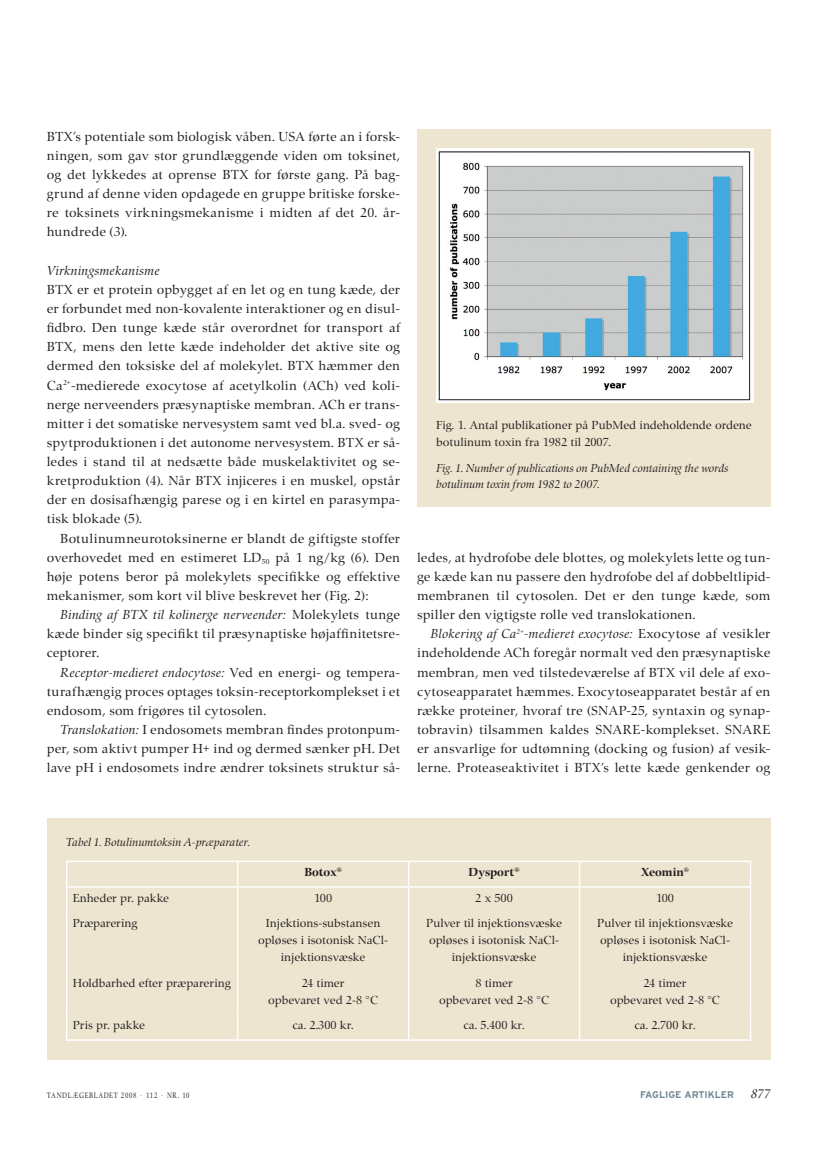
<style>
.page{position:relative;width:830px;height:1157px;background:#fff}
.page>*{position:absolute;margin:0;border:0;box-sizing:border-box;transform-origin:0 0}
.t1{font:13.5px/19.2px "Zapf Renaissance BEF";letter-spacing:.01em;color:#231f20;text-align:justify}
.t2{font:italic 13.5px "Zapf Renaissance BEF";letter-spacing:.01em;color:#231f20}
.t3{font:12px/16.8px "Zapf Renaissance BEF";color:#231f20;text-align:center}
.t4{font:italic 12px/16.8px "Zapf Renaissance BEF";color:#231f20}
.t5{font:700 12px "Zapf Renaissance BEF";color:#231f20}
.t6{font:700 9.75px "Interstate";color:#738a95}
.t7{font:8.1px "Zapf Renaissance BEF";letter-spacing:.11em;color:#231f20;scale:.81 1}
.s1{font-style:italic}
.s2{font-family:"Zapf Renaissance BEF";font-weight:400;font-style:italic;font-size:13.5px;color:#231f20}
</style>
<div class="page">
<div style="left:417px;top:130px;width:353px;height:377px;background:#eee5d0"></div>
<img style="left:436px;top:149px;width:317px;height:254px">
<div style="left:47px;top:818px;width:723px;height:241px;background:#eee5d0"></div>
<hr style="left:66px;top:886px;width:171px;height:1px;background:#fff">
<hr style="left:237px;top:886px;width:171px;height:1px;background:#fff">
<hr style="left:408px;top:886px;width:171px;height:1px;background:#fff">
<hr style="left:579px;top:886px;width:171px;height:1px;background:#fff">
<hr style="left:66px;top:860px;width:171px;height:2px;background:#fff">
<svg style="left:66px;top:862px;width:1px;height:50px"></svg>
<hr style="left:66px;top:912px;width:1px;height:60px;background:#fff">
<hr style="left:66px;top:972px;width:1px;height:42px;background:#fff">
<svg style="left:66px;top:1014px;width:1px;height:25px"></svg>
<hr style="left:66px;top:1039px;width:171px;height:1px;background:#fff">
<hr style="left:237px;top:860px;width:171px;height:2px;background:#fff">
<hr style="left:408px;top:860px;width:171px;height:2px;background:#fff">
<hr style="left:407px;top:862px;width:2px;height:24px;background:#fff">
<hr style="left:579px;top:860px;width:171px;height:2px;background:#fff">
<hr style="left:578px;top:862px;width:2px;height:24px;background:#fff">
<svg style="left:237px;top:862px;width:1px;height:50px"></svg>
<hr style="left:407px;top:887px;width:2px;height:25px;background:#fff">
<hr style="left:578px;top:887px;width:2px;height:25px;background:#fff">
<hr style="left:237px;top:912px;width:1px;height:60px;background:#fff">
<hr style="left:407px;top:912px;width:2px;height:60px;background:#fff">
<hr style="left:578px;top:912px;width:2px;height:60px;background:#fff">
<hr style="left:749px;top:912px;width:1px;height:60px;background:#fff">
<hr style="left:237px;top:972px;width:1px;height:42px;background:#fff">
<hr style="left:407px;top:972px;width:2px;height:42px;background:#fff">
<hr style="left:578px;top:972px;width:2px;height:42px;background:#fff">
<hr style="left:749px;top:972px;width:1px;height:42px;background:#fff">
<svg style="left:237px;top:1014px;width:1px;height:25px"></svg>
<hr style="left:407px;top:1014px;width:2px;height:25px;background:#fff">
<hr style="left:578px;top:1014px;width:2px;height:25px;background:#fff">
<hr style="left:237px;top:1039px;width:171px;height:1px;background:#fff">
<hr style="left:408px;top:1039px;width:171px;height:1px;background:#fff">
<hr style="left:579px;top:1039px;width:171px;height:1px;background:#fff">
<p class="t1" style="left:47px;top:127px;width:354px">BTX’s potentiale som biologisk våben. USA førte an i forsk&shy;ningen, som gav stor grundlæggende viden om toksinet, og det lykkedes at oprense BTX for første gang. På bag&shy;grund af denne viden opdagede en gruppe britiske forske&shy;re toksinets virkningsmekanisme i midten af det 20. år&shy;hundrede (3).</p>
<p class="t2" style="left:47px;top:263px;width:114px">Virkningsmekanisme</p>
<p class="t1" style="left:47px;top:280px;width:354px">BTX er et protein opbygget af en let og en tung kæde, der er forbundet med non-kovalente interaktioner og en disul&shy;fidbro. Den tunge kæde står overordnet for transport af BTX, mens den lette kæde indeholder det aktive site og dermed den toksiske del af molekylet. BTX hæmmer den Ca<sup>2+</sup>-medierede exocytose af acetylkolin (ACh) ved koli&shy;nerge nerveenders præsynaptiske membran. ACh er trans&shy;mitter i det somatiske nervesystem samt ved bl.a. sved- og spytproduktionen i det autonome nervesystem. BTX er så&shy;ledes i stand til at nedsætte både muskelaktivitet og se&shy;kretproduktion (4). Når BTX injiceres i en muskel, opstår der en dosisafhængig parese og i en kirtel en parasympa&shy;tisk blokade (5).</p>
<p class="t1" style="left:47px;top:529px;width:354px;text-indent:14px">Botulinumneurotoksinerne er blandt de giftigste stoffer overhovedet med en estimeret LD<sub>50</sub> på 1 ng/kg (6). Den høje potens beror på molekylets specifikke og effektive mekanismer, som kort vil blive beskrevet her (Fig. 2):</p>
<p class="t1" style="left:47px;top:605px;width:354px;text-indent:14px"><span class="s1">Binding af BTX til kolinerge nerveender:</span> Molekylets tunge kæde binder sig specifikt til præsynaptiske højaffinitetsre&shy;ceptorer.</p>
<p class="t1" style="left:47px;top:663px;width:354px;text-indent:14px"><span class="s1">Receptor-medieret endocytose:</span> Ved en energi- og tempera&shy;turafhængig proces optages toksin-receptorkomplekset i et endosom, som frigøres til cytosolen.</p>
<p class="t1" style="left:47px;top:720px;width:354px;text-indent:14px"><span class="s1">Translokation:</span> I endosomets membran findes protonpum&shy;per, som aktivt pumper H+ ind og dermed sænker pH. Det lave pH i endosomets indre ændrer toksinets struktur så-</p>
<p class="t3" style="left:436px;top:417px;width:317px;text-align:left">Fig. 1. Antal publikationer på PubMed indeholdende ordene botulinum toxin fra 1982 til 2007.</p>
<p class="t4" style="left:436px;top:459px;width:293px">Fig. 1. Number of publications on PubMed containing the words botulinum toxin from 1982 to 2007.</p>
<p class="t1" style="left:417px;top:548px;width:354px">ledes, at hydrofobe dele blottes, og molekylets lette og tun&shy;ge kæde kan nu passere den hydrofobe del af dobbeltlipid&shy;membranen til cytosolen. Det er den tunge kæde, som spiller den vigtigste rolle ved translokationen.</p>
<p class="t1" style="left:417px;top:624px;width:354px;text-indent:14px"><span class="s1">Blokering af Ca</span><sup>2+</sup><span class="s1">-medieret exocytose:</span> Exocytose af vesikler indeholdende ACh foregår normalt ved den præsynaptiske membran, men ved tilstedeværelse af BTX vil dele af exo&shy;cytoseapparatet hæmmes. Exocytoseapparatet består af en række proteiner, hvoraf tre (SNAP-25, syntaxin og synap&shy;tobravin) tilsammen kaldes SNARE-komplekset. SNARE er ansvarlige for udtømning (docking og fusion) af vesik&shy;lerne. Proteaseaktivitet i BTX’s lette kæde genkender og</p>
<p class="t4" style="left:66px;top:834px;width:185px">Tabel 1. Botulinumtoksin A-præparater.</p>
<p class="t5" style="left:304px;top:866px;width:39px">Botox<sup>®</sup></p>
<p class="t5" style="left:468px;top:866px;width:52px">Dysport<sup>®</sup></p>
<p class="t5" style="left:640px;top:866px;width:49px">Xeomin<sup>®</sup></p>
<p class="t3" style="left:73px;top:889px;width:98px">Enheder pr. pakke</p>
<p class="t3" style="left:314px;top:889px;width:20px">100</p>
<p class="t3" style="left:475px;top:889px;width:39px">2 x 500</p>
<p class="t3" style="left:655px;top:889px;width:20px">100</p>
<p class="t3" style="left:73px;top:915px;width:66px">Præparering</p>
<p class="t3" style="left:258px;top:915px;width:131px">Injektions-substansen opløses i isotonisk NaCl&shy;injektionsvæske</p>
<p class="t3" style="left:426px;top:915px;width:137px">Pulver til injektionsvæske opløses i isotonisk NaCl&shy;injektionsvæske</p>
<p class="t3" style="left:596px;top:915px;width:137px">Pulver til injektionsvæske opløses i isotonisk NaCl&shy;injektionsvæske</p>
<p class="t3" style="left:73px;top:974px;width:160px">Holdbarhed efter præparering</p>
<p class="t3" style="left:268px;top:974px;width:111px">24 timer<br>opbevaret ved 2-8 °C</p>
<p class="t3" style="left:439px;top:974px;width:111px">8 timer<br>opbevaret ved 2-8 °C</p>
<p class="t3" style="left:609px;top:974px;width:111px">24 timer<br>opbevaret ved 2-8 °C</p>
<p class="t3" style="left:73px;top:1017px;width:74px">Pris pr. pakke</p>
<p class="t3" style="left:292px;top:1017px;width:62px">ca. 2.300 kr.</p>
<p class="t3" style="left:463px;top:1017px;width:62px">ca. 5.400 kr.</p>
<p class="t3" style="left:634px;top:1017px;width:62px">ca. 2.700 kr.</p>
<p class="t7" style="left:47px;top:1091px;width:178px">TANDLÆGEBLADET 2008 · 112 · NR. 10</p>
<p class="t6" style="left:639px;top:1088px;width:132px">FAGLIGE ARTIKLER <span class="s2">877</span></p>
</div>
